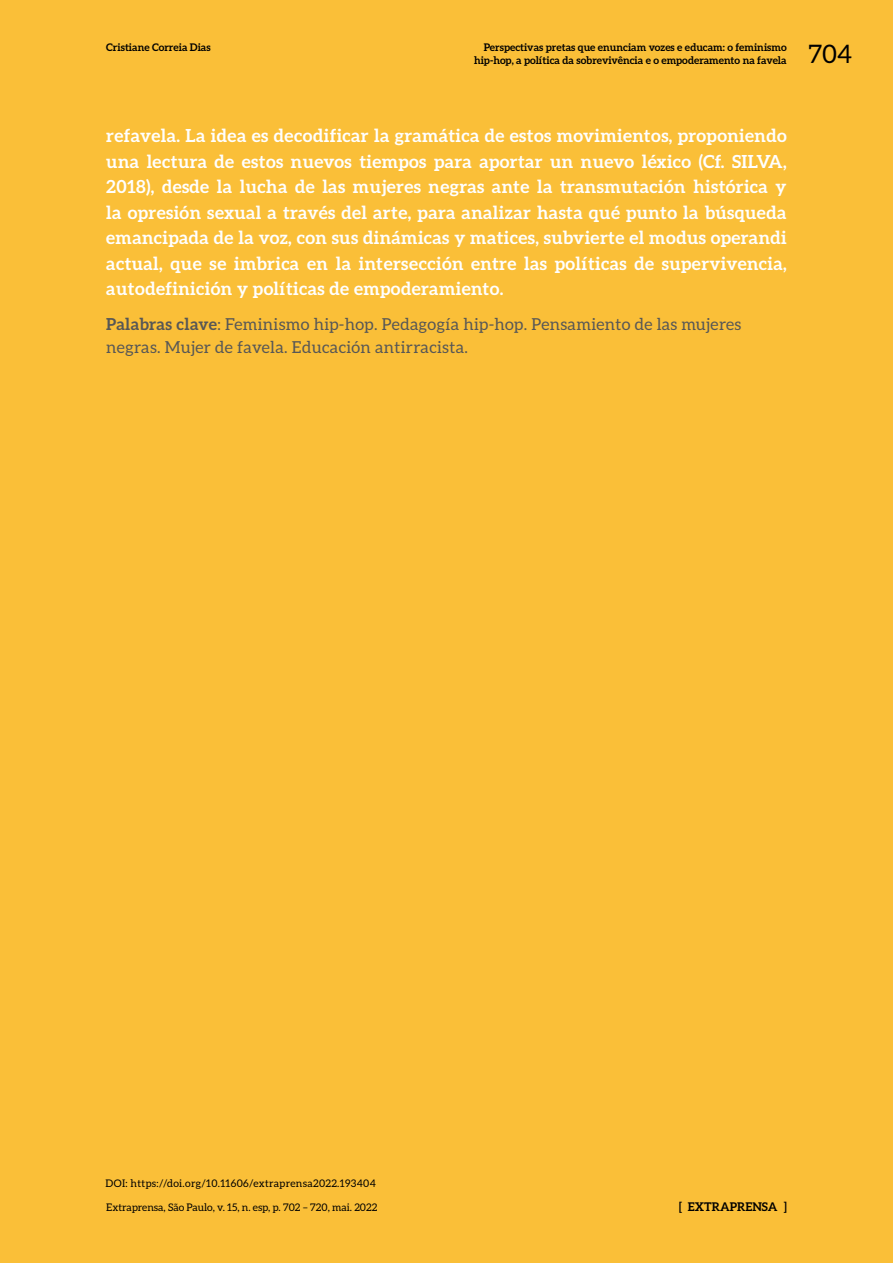
<style>
.page{position:relative;width:893px;height:1263px;background:#fabf38}
.page>*{position:absolute;margin:0;border:0;box-sizing:border-box;transform-origin:0 0}
.t1{font:25.5px "Aleo";color:#000}
.t2{font:700 18px/25.5px "Aleo";letter-spacing:.02em;color:#fff;text-align:justify}
.t3{font:16.5px/22.5px "Aleo";letter-spacing:.02em;color:#575756}
.t4{font:700 12px "Aleo";color:#000}
.t5{font:700 10.5px/12.6px "Aleo";color:#000;text-align:right}
.t6{font:10.5px "Aleo";letter-spacing:.03em;color:#000}
.t7{font:10.5px "Aleo";color:#000}
.s1{font-weight:700}
</style>
<div class="page">
<p class="t5" style="left:106px;top:41px;width:106px">Cristiane Correia Dias</p>
<p class="t5" style="left:474px;top:41px;width:314px">Perspectivas pretas que enunciam vozes e educam: o feminismo hip-hop, a política da sobrevivência e o empoderamento na favela</p>
<h1 class="t1" style="left:808px;top:40px;width:45px">704</h1>
<p class="t2" style="left:106px;top:122px;width:682px">refavela. La idea es decodificar la gramática de estos movimientos, proponiendo una lectura de estos nuevos tiempos para aportar un nuevo léxico (Cf. SILVA, 2018), desde la lucha de las mujeres negras ante la transmutación histórica y la opresión sexual a través del arte, para analizar hasta qué punto la búsqueda emancipada de la voz, con sus dinámicas y matices, subvierte el modus operandi actual, que se imbrica en la intersección entre las políticas de supervivencia, autodefinición y políticas de empoderamiento.</p>
<p class="t3" style="left:106px;top:313px;width:637px"><span class="s1">Palabras clave</span>: Feminismo hip-hop. Pedagogía hip-hop. Pensamiento de las mujeres negras. Mujer de favela. Educación antirracista.</p>
<p class="t6" style="left:105px;top:1177px;width:272px">DOI: https://doi.org/10.11606/extraprensa2022.193404</p>
<p class="t7" style="left:106px;top:1201px;width:272px">Extraprensa, São Paulo, v. 15, n. esp, p. 702 – 720, mai. 2022</p>
<p class="t4" style="left:679px;top:1199px;width:109px">[ EXTRAPRENSA ]</p>
</div>
